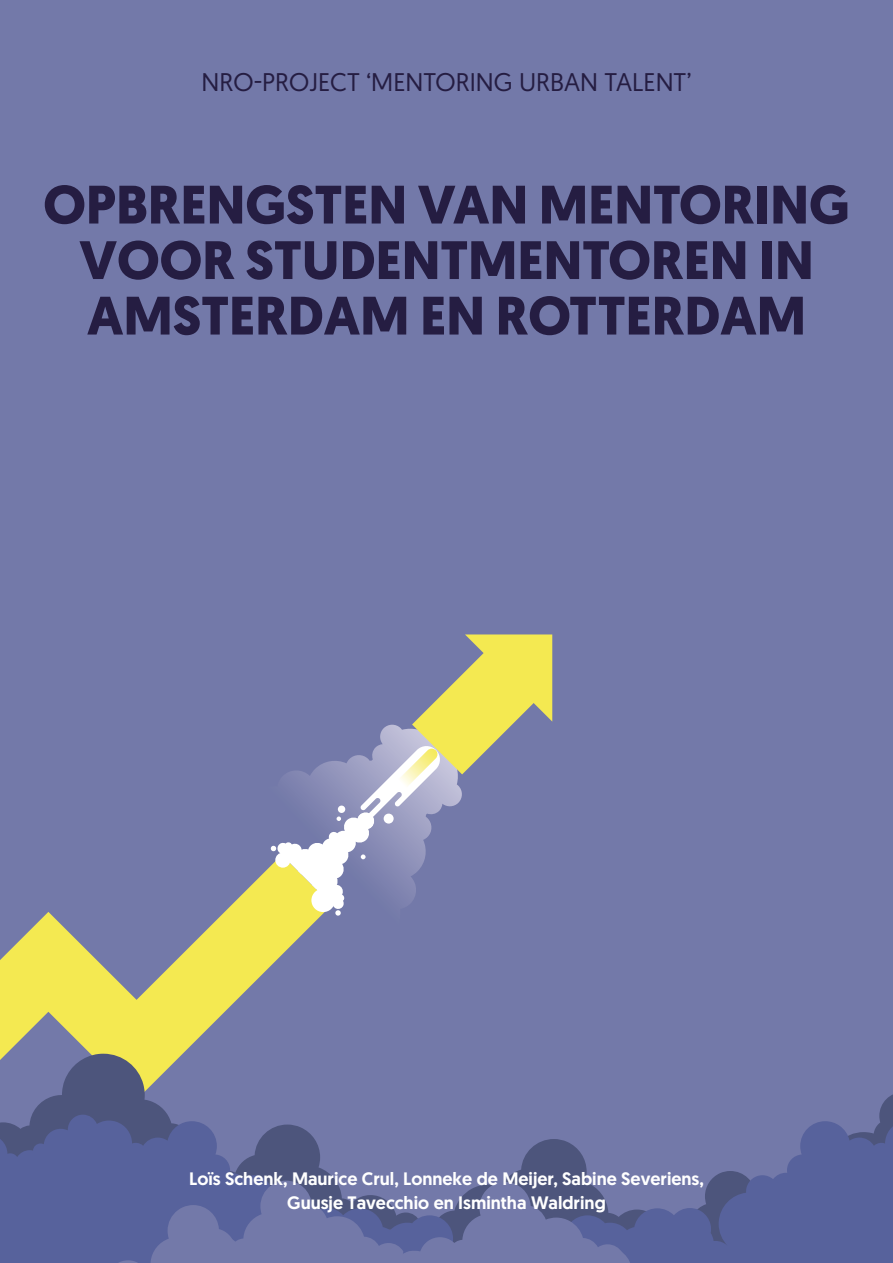
<style>
.page{position:relative;width:893px;height:1263px;background:#7379a9}
.page>*{position:absolute;margin:0;border:0;box-sizing:border-box;transform-origin:0 0}
.t1{font:700 54px/55.5px "Geomanist";color:#251d42;text-align:center}
.t2{font:25.5px "Geomanist";color:#251d42}
.t3{font:500 18px "Geomanist";color:#fff}
</style>
<div class="page">
<svg style="left:0;top:905px;width:282px;height:149px;fill:#f4e951"></svg>
<svg style="left:231px;top:867px;width:90px;height:88px"></svg>
<svg style="left:270px;top:634px;width:282px;height:282px"></svg>
<div style="left:384px;top:814px;width:10px;height:9px;background:#fff;border-radius:50%"></div>
<div style="left:275px;top:852px;width:15px;height:16px;background:#fff;border-radius:50%"></div>
<div style="left:311px;top:888px;width:24px;height:24px;background:#fff;border-radius:50%"></div>
<svg style="left:724px;top:1115px;width:169px;height:148px;fill:#57629c"></svg>
<svg style="left:0;top:1054px;width:724px;height:209px"></svg>
<p class="t2" style="left:202px;top:66px;width:491px">NRO-PROJECT ‘MENTORING URBAN TALENT’</p>
<p class="t1" style="left:43px;top:177px;width:808px">OPBRENGSTEN VAN MENTORING<br>VOOR STUDENTMENTOREN IN<br>AMSTERDAM EN ROTTERDAM</p>
<p class="t3" style="left:189px;top:1167px;width:516px">Loïs Schenk, Maurice Crul, Lonneke de Meijer, Sabine Severiens,</p>
<p class="t3" style="left:287px;top:1191px;width:320px">Guusje Tavecchio en Ismintha Waldring</p>
</div>
